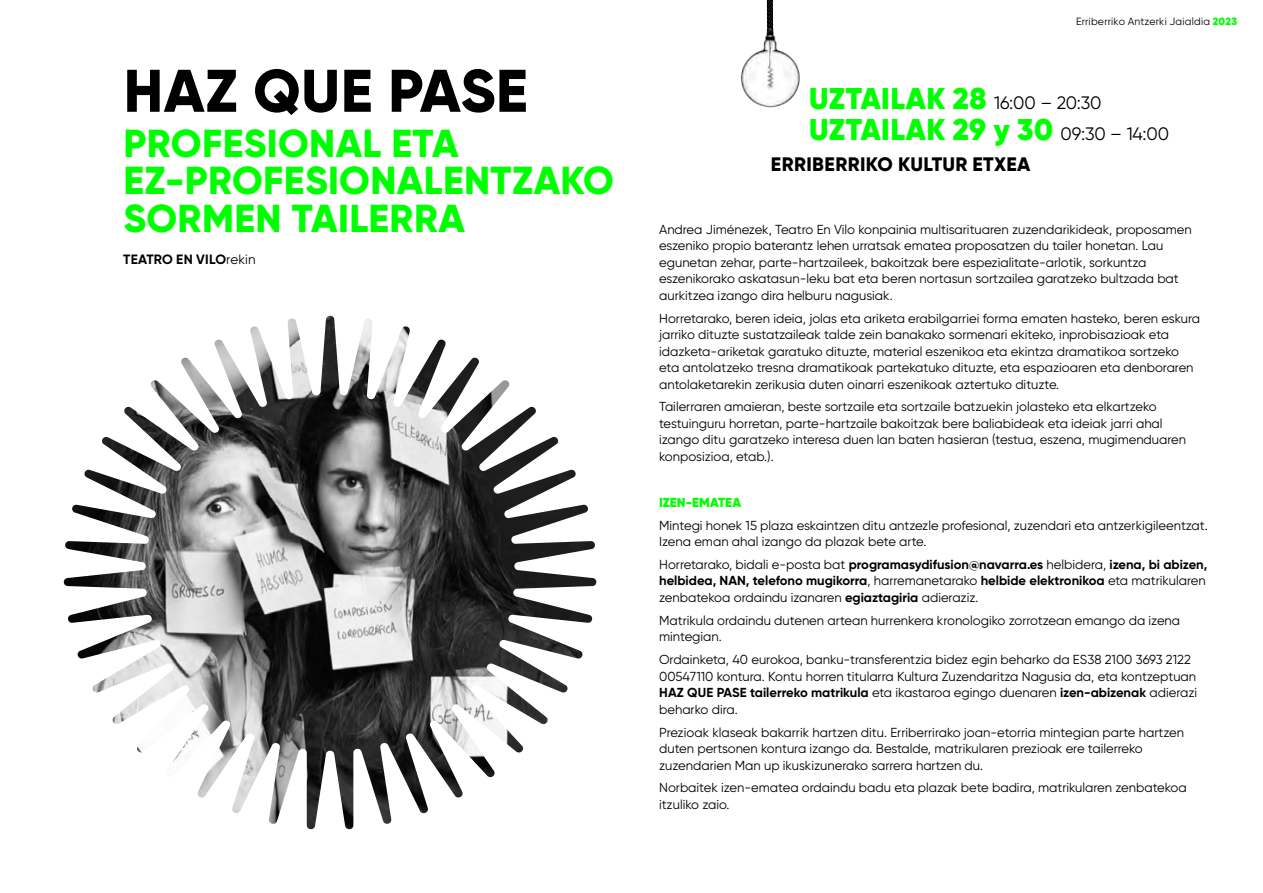
<style>
.page{position:relative;width:1263px;height:893px;background:#fff}
.page>*{position:absolute;margin:0;border:0;box-sizing:border-box;transform-origin:0 0}
.t1{font:800 60px "Gilroy";letter-spacing:.005em;color:#000}
.t2{font:800 39px/37.5px "Gilroy";letter-spacing:.01em;color:#0f0}
.t3{font:900 30px "Gilroy";letter-spacing:.015em;color:#0f0}
.t4{font:800 19.5px "Gilroy";letter-spacing:.015em;color:#000}
.t5{font:18px "Gilroy";letter-spacing:-.005em;color:#000}
.t6{font:700 13.5px "Gilroy";letter-spacing:.005em;color:#000}
.t7{font:13.05px/16.5px "Gilroy";color:#000}
.t8{font:900 13.05px "Gilroy";color:#0f0}
.t9{font:10.5px "Gilroy";letter-spacing:.02em;color:#000}
.s1{font-weight:400}
.s2{font-weight:900;color:#0f0}
.s3{font-weight:900;font-size:30px;color:#0f0}
.s4{font-weight:400;font-size:18px;color:#000}
.s5{font-weight:700}
</style>
<div class="page">
<svg style="left:767px;top:0;width:6px;height:26px"></svg>
<img style="left:741px;top:26px;width:59px;height:82px">
<img style="left:63px;top:317px;width:534px;height:513px">
<h1 class="t1" style="left:124px;top:53px;width:405px">HAZ QUE PASE</h1>
<h2 class="t2" style="left:124px;top:124px;width:492px">PROFESIONAL ETA<br>EZ-PROFESIONALENTZAKO<br>SORMEN TAILERRA</h2>
<p class="t6" style="left:123px;top:251px;width:134px">TEATRO EN VILO<span class="s1">rekin</span></p>
<p class="t9" style="left:1076px;top:15px;width:163px">Erriberriko Antzerki Jaialdia <span class="s2">2023</span></p>
<h3 class="t5" style="left:809px;top:92px;width:294px"><span class="s3">UZTAILAK 28</span> 16:00 – 20:30</h3>
<h3 class="t3" style="left:809px;top:110px;width:362px">UZTAILAK 29 y 30 <span class="s4">09:30 – 14:00</span></h3>
<h3 class="t4" style="left:771px;top:152px;width:261px">ERRIBERRIKO KULTUR ETXEA</h3>
<p class="t7" style="left:659px;top:221px;width:534px">Andrea Jiménezek, Teatro En Vilo konpainia multisarituaren zuzendarikideak, proposamen eszeniko propio baterantz lehen urratsak ematea proposatzen du tailer honetan. Lau egunetan zehar, parte-hartzaileek, bakoitzak bere espezialitate-arlotik, sorkuntza eszenikorako askatasun-leku bat eta beren nortasun sortzailea garatzeko bultzada bat aurkitzea izango dira helburu nagusiak.</p>
<p class="t7" style="left:659px;top:310px;width:542px">Horretarako, beren ideia, jolas eta ariketa erabilgarriei forma ematen hasteko, beren eskura jarriko dituzte sustatzaileak talde zein banakako sormenari ekiteko, inprobisazioak eta idazketa-ariketak garatuko dituzte, material eszenikoa eta ekintza dramatikoa sortzeko eta antolatzeko tresna dramatikoak partekatuko dituzte, eta espazioaren eta denboraren antolaketarekin zerikusia duten oinarri eszenikoak aztertuko dituzte.</p>
<p class="t7" style="left:659px;top:398px;width:528px">Tailerraren amaieran, beste sortzaile eta sortzaile batzuekin jolasteko eta elkartzeko testuinguru horretan, parte-hartzaile bakoitzak bere baliabideak eta ideiak jarri ahal izango ditu garatzeko interesa duen lan baten hasieran (testua, eszena, mugimenduaren konposizioa, etab.).</p>
<p class="t8" style="left:659px;top:494px;width:83px">IZEN-EMATEA</p>
<p class="t7" style="left:659px;top:517px;width:550px">Mintegi honek 15 plaza eskaintzen ditu antzezle profesional, zuzendari eta antzerkigileentzat.<br>Izena eman ahal izango da plazak bete arte.</p>
<p class="t7" style="left:659px;top:556px;width:550px">Horretarako, bidali e-posta bat <span class="s5">programasydifusion@navarra.es</span> helbidera, <span class="s5">izena, bi abizen, helbidea, NAN, telefono mugikorra</span>, harremanetarako <span class="s5">helbide elektronikoa</span> eta matrikularen zenbatekoa ordaindu izanaren <span class="s5">egiaztagiria</span> adieraziz.</p>
<p class="t7" style="left:659px;top:612px;width:523px">Matrikula ordaindu dutenen artean hurrenkera kronologiko zorrotzean emango da izena mintegian.</p>
<p class="t7" style="left:659px;top:651px;width:540px">Ordainketa, 40 eurokoa, banku-transferentzia bidez egin beharko da ES38 2100 3693 2122<br>00547110 kontura. Kontu horren titularra Kultura Zuzendaritza Nagusia da, eta kontzeptuan <span class="s5">HAZ QUE PASE tailerreko matrikula</span> eta ikastaroa egingo duenaren <span class="s5">izen-abizenak</span> adierazi beharko dira.</p>
<p class="t7" style="left:659px;top:724px;width:526px">Prezioak klaseak bakarrik hartzen ditu. Erriberrirako joan-etorria mintegian parte hartzen duten pertsonen kontura izango da. Bestalde, matrikularen prezioak ere tailerreko zuzendarien Man up ikuskizunerako sarrera hartzen du.</p>
<p class="t7" style="left:659px;top:779px;width:529px">Norbaitek izen-ematea ordaindu badu eta plazak bete badira, matrikularen zenbatekoa itzuliko zaio.</p>
</div>
